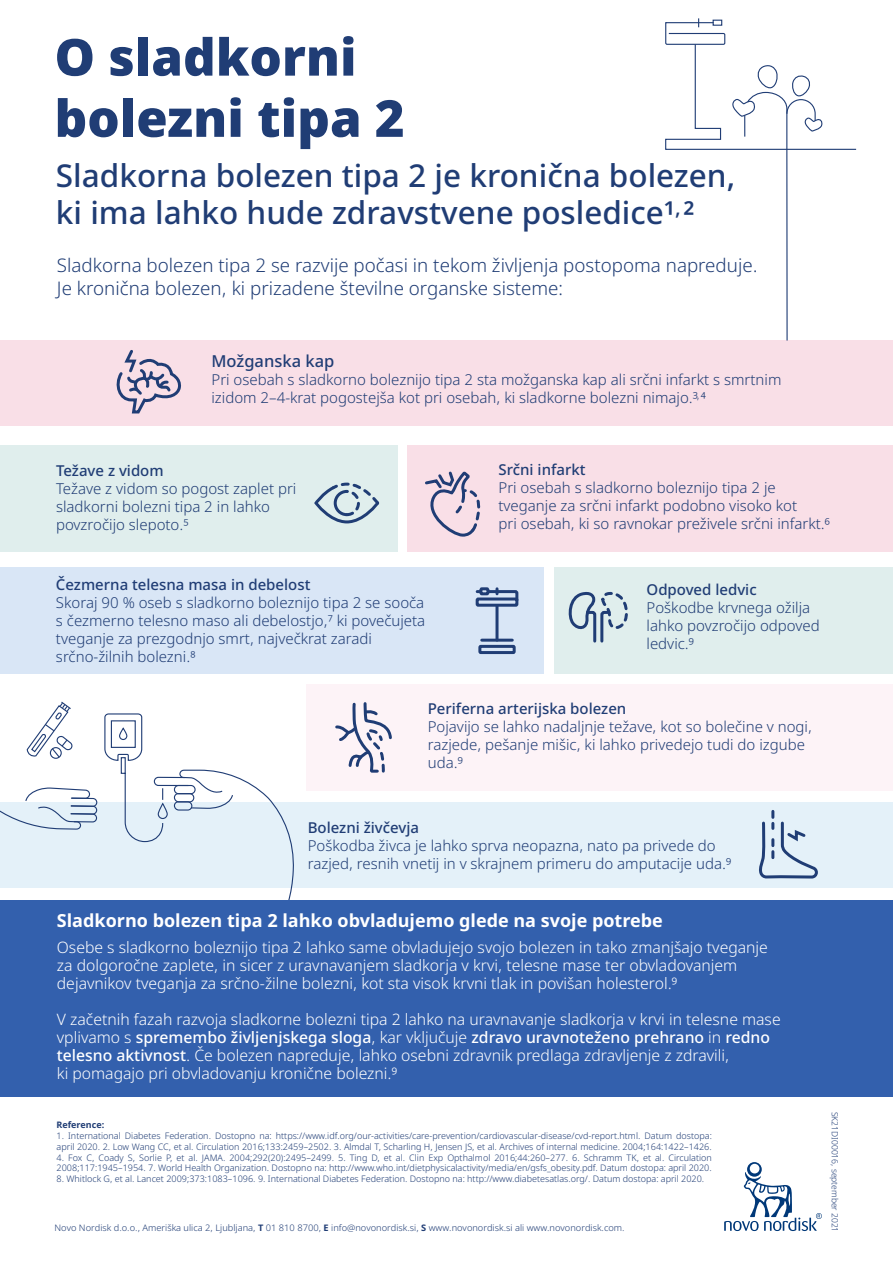
<style>
.page{position:relative;width:893px;height:1263px;background:#fff}
.page>*{position:absolute;margin:0;border:0;box-sizing:border-box;transform-origin:0 0}
.t1{font:900 51px/61.2px "Apis";color:#203d75}
.t2{font:500 31.5px/37.5px "Apis";color:#203d75}
.t3{font:500 21px "Apis";color:#203d75}
.t4{font:300 18.75px/22.5px "Apis";color:#203d75}
.t5{font:700 18px "Apis";color:#fff}
.t6{font:500 16.5px "Apis";color:#203d75}
.t7{font:300 15.75px/18px "Apis";color:#fff}
.t8{font:300 15px/18px "Apis";color:#203d75}
.t9{font:300 10.5px "Apis";color:#203d75}
.t10{font:300 9px/10.8px "Apis";color:#203d75}
.t11{font:700 9px "Apis";color:#203d75}
.t12{font:300 8.7px "Apis";color:#203d75}
.s1{font-weight:500}
.s2{font-weight:700}
</style>
<div class="page">
<div style="left:0;top:340px;width:893px;height:86px;background:#f9dfe7"></div>
<div style="left:0;top:446px;width:397px;height:106px;background:#e0eeed"></div>
<div style="left:0;top:567px;width:544px;height:107px;background:#d9e6f6"></div>
<div style="left:0;top:802px;width:893px;height:85px;background:#e4f1f9"></div>
<div style="left:407px;top:446px;width:486px;height:106px;background:#f9dfe7"></div>
<div style="left:554px;top:567px;width:339px;height:107px;background:#e0eeed"></div>
<div style="left:307px;top:684px;width:586px;height:106px;background:#fdf3f7"></div>
<svg style="left:116px;top:350px;width:65px;height:64px"></svg>
<svg style="left:568px;top:591px;width:60px;height:52px"></svg>
<svg style="left:425px;top:471px;width:56px;height:66px"></svg>
<svg style="left:335px;top:702px;width:57px;height:71px"></svg>
<svg style="left:314px;top:482px;width:66px;height:42px"></svg>
<svg style="left:759px;top:811px;width:59px;height:68px"></svg>
<hr style="left:495px;top:606px;width:3px;height:34px;background:#203d75">
<div style="left:476px;top:597px;width:42px;height:10px;border:3px solid #203d75"></div>
<div style="left:478px;top:645px;width:38px;height:9px;border:3px solid #203d75"></div>
<hr style="left:482px;top:639px;width:30px;height:3px;background:#203d75">
<svg style="left:477px;top:587px;width:42px;height:16px"></svg>
<svg style="left:0;top:775px;width:296px;height:125px"></svg>
<svg style="left:26px;top:701px;width:47px;height:58px"></svg>
<svg style="left:104px;top:713px;width:130px;height:130px"></svg>
<svg style="left:0;top:775px;width:98px;height:55px"></svg>
<svg style="left:724px;top:1162px;width:98px;height:69px"></svg>
<svg style="left:665px;top:18px;width:192px;height:323px"></svg>
<div style="left:0;top:900px;width:893px;height:196px;background:#3360ad"></div>
<p class="t1" style="left:54px;top:26px;width:351px">O sladkorni bolezni tipa 2</p>
<p class="t2" style="left:56px;top:157px;width:681px">Sladkorna bolezen tipa 2 je kronična bolezen, ki ima lahko hude zdravstvene posledice1 2</p>
<p class="t4" style="left:57px;top:255px;width:702px">Sladkorna bolezen tipa 2 se razvije počasi in tekom življenja postopoma napreduje.<br>Je kronična bolezen, ki prizadene številne organske sisteme:</p>
<p class="t3" style="left:675px;top:192px;width:7px">,</p>
<p class="t6" style="left:211px;top:349px;width:124px">Možganska kap</p>
<p class="t8" style="left:211px;top:371px;width:571px">Pri osebah s sladkorno boleznijo tipa 2 sta možganska kap ali srčni infarkt s smrtnim izidom 2–4-krat pogostejša kot pri osebah, ki sladkorne bolezni nimajo.3 4</p>
<p class="t9" style="left:697px;top:388px;width:4px">,</p>
<p class="t8" style="left:56px;top:462px;width:242px"><span class="s1">Težave z vidom<br></span>Težave z vidom so pogost zaplet pri sladkorni bolezni tipa 2 in lahko povzročijo slepoto.5</p>
<p class="t8" style="left:498px;top:461px;width:333px"><span class="s1">Srčni infarkt<br></span>Pri osebah s sladkorno boleznijo tipa 2 je tveganje za srčni infarkt podobno visoko kot<br>pri osebah, ki so ravnokar preživele srčni infarkt.6</p>
<p class="t8" style="left:56px;top:576px;width:371px"><span class="s1">Čezmerna telesna masa in debelost<br></span>Skoraj 90 % oseb s sladkorno boleznijo tipa 2 se sooča s čezmerno telesno maso ali debelostjo,7 ki povečujeta tveganje za prezgodnjo smrt, največkrat zaradi srčno-žilnih bolezni.8</p>
<p class="t8" style="left:646px;top:580px;width:175px"><span class="s1">Odpoved ledvic<br></span>Poškodbe krvnega ožilja lahko povzročijo odpoved ledvic.9</p>
<p class="t8" style="left:428px;top:700px;width:386px"><span class="s1">Periferna arterijska bolezen<br></span>Pojavijo se lahko nadaljnje težave, kot so bolečine v nogi, razjede, pešanje mišic, ki lahko privedejo tudi do izgube uda.9</p>
<p class="t8" style="left:308px;top:819px;width:425px"><span class="s1">Bolezni živčevja<br></span>Poškodba živca je lahko sprva neopazna, nato pa privede do razjed, resnih vnetij in v skrajnem primeru do amputacije uda.9</p>
<p class="t5" style="left:57px;top:908px;width:607px">Sladkorno bolezen tipa 2 lahko obvladujemo glede na svoje potrebe</p>
<p class="t7" style="left:57px;top:938px;width:713px">Osebe s sladkorno boleznijo tipa 2 lahko same obvladujejo svojo bolezen in tako zmanjšajo tveganje za dolgoročne zaplete, in sicer z uravnavanjem sladkorja v krvi, telesne mase ter obvladovanjem dejavnikov tveganja za srčno-žilne bolezni, kot sta visok krvni tlak in povišan holesterol.9</p>
<p class="t7" style="left:57px;top:1010px;width:725px">V začetnih fazah razvoja sladkorne bolezni tipa 2 lahko na uravnavanje sladkorja v krvi in telesne mase vplivamo s <span class="s1">spremembo življenjskega sloga</span>, kar vključuje <span class="s1">zdravo uravnoteženo prehrano</span> in <span class="s1">redno telesno aktivnost</span>. Če bolezen napreduje, lahko osebni zdravnik predlaga zdravljenje z zdravili,<br>ki pomagajo pri obvladovanju kronične bolezni.9</p>
<p class="t11" style="left:57px;top:1118px;width:49px">Reference:</p>
<p class="t10" style="left:57px;top:1130px;width:657px">1. International Diabetes Federation. Dostopno na: https://www.idf.org/our-activities/care-prevention/cardiovascular-disease/cvd-report.html. Datum dostopa: april 2020. 2. Low Wang CC, et al. Circulation 2016;133:2459–2502. 3. Almdal T, Scharling H, Jensen JS, et al. Archives of internal medicine. 2004;164:1422–1426.</p>
<p class="t10" style="left:57px;top:1152px;width:657px">4. Fox C, Coady S, Sorlie P, et al. JAMA. 2004;292(20):2495–2499. 5. Ting D, et al. Clin Exp Opthalmol 2016;44:260–277. 6. Schramm TK, et al. Circulation<br>2008;117:1945–1954. 7. World Health Organization. Dostopno na: http://www.who.int/dietphysicalactivity/media/en/gsfs_obesity.pdf. Datum dostopa: april 2020.</p>
<p class="t10" style="left:57px;top:1174px;width:649px">8. Whitlock G, et al. Lancet 2009;373:1083–1096. 9. International Diabetes Federation. Dostopno na: http://www.diabetesatlas.org/. Datum dostopa: april 2020.</p>
<p class="t10" style="left:55px;top:1222px;width:572px">Novo Nordisk d.o.o., Ameriška ulica 2, Ljubljana, <span class="s2">T</span> 01 810 8700, <span class="s2">E</span> info@novonordisk.si, <span class="s2">S</span> www.novonordisk.si ali www.novonordisk.com.</p>
<p class="t12" style="left:841px;top:1112px;width:122px;rotate:90deg">SK21DI00016, september 2021</p>
</div>
